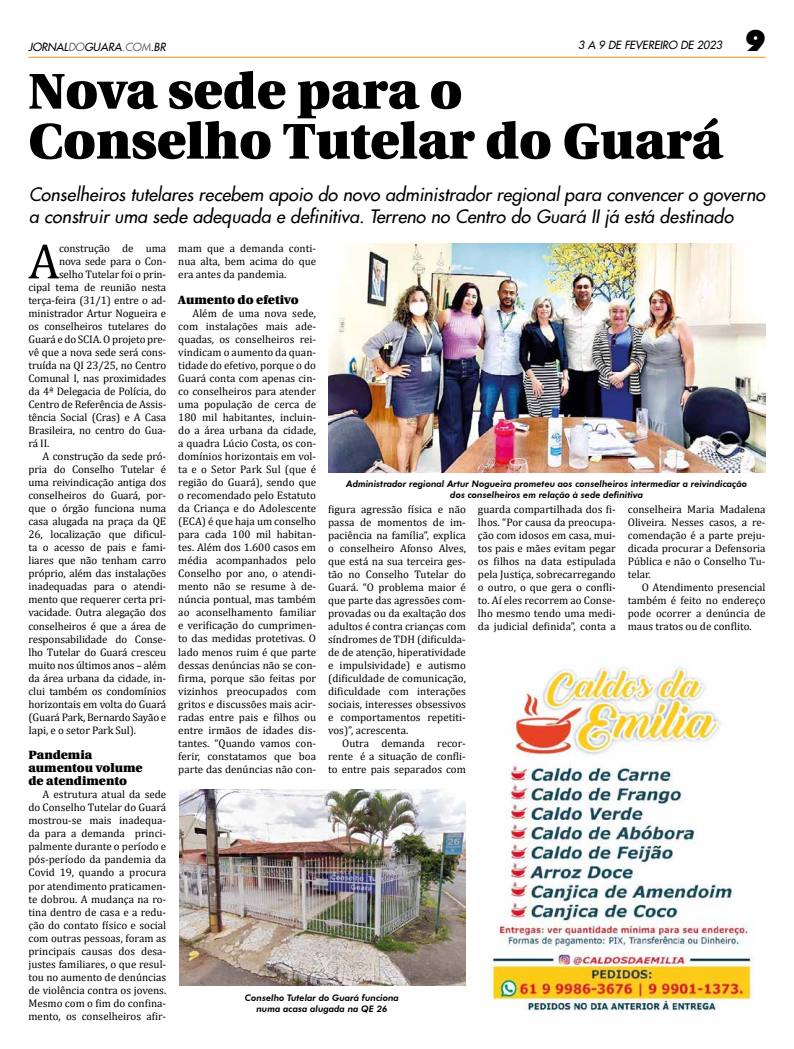
<style>
.page{position:relative;width:794px;height:1049px;background:#fff}
.page>*{position:absolute;margin:0;border:0;box-sizing:border-box;transform-origin:0 0}
.t1{font:900 50px/50px "Utopia";color:#000}
.t2{font:50px "Cambria";color:#000}
.t3{font:900 29.6px "Futura BT";color:#000}
.t4{font:italic 18px/22px "Futura 2";color:#000}
.t5{font:900 12px/13px "Utopia";color:#000}
.t6{font:11px/13px "Cambria";letter-spacing:-.01em;color:#000;text-align:justify}
.t7{font:italic 11px "Futura 2";color:#000}
.t8{font:italic 800 9px/11px "Futura BT";color:#000;text-align:center}
.s1{color:#706f6f}
</style>
<div class="page">
<hr style="left:28px;top:57px;width:737px;height:1px;background:#f39200">
<img style="left:179px;top:789px;width:287px;height:196px">
<img style="left:329px;top:244px;width:436px;height:228px">
<img style="left:489px;top:665px;width:265px;height:346px">
<p class="t7" style="left:28px;top:39px;width:139px">JORNAL<span class="s1">DO</span>GUARA<span class="s1">.COM</span>.BR</p>
<p class="t7" style="left:578px;top:37px;width:145px">3 A 9 DE FEVEREIRO DE 2023</p>
<h2 class="t3" style="left:745px;top:22px;width:22px">9</h2>
<h1 class="t1" style="left:28px;top:67px;width:696px">Nova sede para o<br>Conselho Tutelar do Guará</h1>
<h3 class="t4" style="left:29px;top:183px;width:738px">Conselheiros tutelares recebem apoio do novo administrador regional para convencer o governo a construir uma sede adequada e definitiva. Terreno no Centro do Guará II já está destinado</h3>
<h1 class="t2" style="left:28px;top:232px;width:33px">A</h1>
<p class="t6" style="left:59px;top:242px;width:109px">construção de uma</p>
<p class="t6" style="left:178px;top:242px;width:139px">mam que a demanda conti&shy;nua alta, bem acima do que era antes da pandemia.</p>
<p class="t5" style="left:178px;top:294px;width:122px">Aumento do efetivo</p>
<p class="t6" style="left:178px;top:307px;width:139px;text-indent:14px">Além de uma nova sede, com instalações mais ade&shy;quadas, os conselheiros rei&shy;vindicam o aumento da quan&shy;tidade do efetivo, porque o do Guará conta com apenas cin&shy;co conselheiros para atender uma população de cerca de 180 mil habitantes, incluin&shy;do a área urbana da cidade, a quadra Lúcio Costa, os con&shy;domínios horizontais em vol&shy;ta e o Setor Park Sul (que é região do Guará), sendo que o recomendado pelo Estatuto da Criança e do Adolescente (ECA) é que haja um conselho para cada 100 mil habitan&shy;tes. Além dos 1.600 casos em média acompanhados pelo Conselho por ano, o atendi&shy;mento não se resume à de&shy;núncia pontual, mas também ao aconselhamento familiar e verificação do cumprimen&shy;to das medidas protetivas. O lado menos ruim é que parte dessas denúncias não se con&shy;firma, porque são feitas por vizinhos preocupados com gritos e discussões mais acir&shy;radas entre pais e filhos ou entre irmãos de idades dis&shy;tantes. “Quando vamos con&shy;ferir, constatamos que boa parte das denúncias não con-</p>
<p class="t6" style="left:59px;top:255px;width:109px">nova sede para o Con-</p>
<p class="t6" style="left:59px;top:268px;width:109px">selho Tutelar foi o prin-</p>
<p class="t6" style="left:28px;top:281px;width:139px">cipal tema de reunião nesta</p>
<p class="t6" style="left:28px;top:294px;width:139px">terça-feira (31/1) entre o ad-</p>
<p class="t6" style="left:28px;top:307px;width:139px">ministrador Artur Nogueira e</p>
<p class="t6" style="left:28px;top:320px;width:139px">os conselheiros tutelares do</p>
<p class="t6" style="left:28px;top:333px;width:139px">Guará e do SCIA. O projeto pre-</p>
<p class="t6" style="left:28px;top:346px;width:139px">vê que a nova sede será cons-</p>
<p class="t6" style="left:28px;top:359px;width:139px">truída na QI 23/25, no Centro</p>
<p class="t6" style="left:28px;top:372px;width:139px">Comunal I, nas proximidades</p>
<p class="t6" style="left:28px;top:385px;width:139px">da 4ª Delegacia de Polícia, do</p>
<p class="t6" style="left:28px;top:398px;width:139px">Centro de Referência de Assis-</p>
<p class="t6" style="left:28px;top:411px;width:139px">tência Social (Cras) e A Casa</p>
<p class="t6" style="left:28px;top:424px;width:139px">Brasileira, no centro do Gua-</p>
<p class="t6" style="left:28px;top:437px;width:22px">rá II.</p>
<p class="t6" style="left:43px;top:450px;width:125px">A construção da sede pró-</p>
<p class="t6" style="left:28px;top:463px;width:139px">pria do Conselho Tutelar é</p>
<p class="t6" style="left:28px;top:476px;width:139px">uma reivindicação antiga dos</p>
<p class="t6" style="left:28px;top:489px;width:139px">conselheiros do Guará, por-</p>
<p class="t6" style="left:28px;top:502px;width:139px">que o órgão funciona numa</p>
<p class="t6" style="left:28px;top:515px;width:139px">casa alugada na praça da QE</p>
<p class="t6" style="left:28px;top:528px;width:139px">26, localização que dificul-</p>
<p class="t6" style="left:28px;top:541px;width:139px">ta o acesso de pais e fami-</p>
<p class="t6" style="left:28px;top:554px;width:139px">liares que não tenham carro</p>
<p class="t6" style="left:28px;top:567px;width:139px">próprio, além das instalações</p>
<p class="t6" style="left:28px;top:580px;width:139px">inadequadas para o atendi-</p>
<p class="t6" style="left:28px;top:593px;width:139px">mento que requerer certa pri-</p>
<p class="t6" style="left:28px;top:606px;width:139px">vacidade. Outra alegação dos</p>
<p class="t6" style="left:28px;top:619px;width:139px">conselheiros é que a área de</p>
<p class="t6" style="left:28px;top:632px;width:139px">responsabilidade do Conse-</p>
<p class="t6" style="left:28px;top:645px;width:139px">lho Tutelar do Guará cresceu</p>
<p class="t6" style="left:28px;top:658px;width:139px">muito nos últimos anos – além</p>
<p class="t6" style="left:28px;top:671px;width:139px">da área urbana da cidade, in-</p>
<p class="t6" style="left:28px;top:684px;width:139px">clui também os condomínios</p>
<p class="t6" style="left:28px;top:697px;width:139px">horizontais em volta do Guará</p>
<p class="t6" style="left:28px;top:710px;width:139px">(Guará Park, Bernardo Sayão e</p>
<p class="t6" style="left:28px;top:723px;width:109px">Iapi, e o setor Park Sul).</p>
<p class="t5" style="left:28px;top:749px;width:116px">Pandemia aumentou volume de atendimento</p>
<p class="t6" style="left:28px;top:788px;width:139px;text-indent:14px">A estrutura atual da sede do Conselho Tutelar do Guará mostrou-se mais inadequa&shy;da para a demanda princi&shy;palmente durante o período e pós-período da pandemia da Covid 19, quando a procura por atendimento praticamen&shy;te dobrou. A mudança na ro&shy;tina dentro de casa e a redu&shy;ção do contato físico e social com outras pessoas, foram as principais causas dos desa&shy;justes familiares, o que resul&shy;tou no aumento de denúncias de violência contra os jovens.<br>Mesmo com o fim do confina&shy;mento, os conselheiros afir-</p>
<p class="t8" style="left:346px;top:479px;width:402px">Administrador regional Artur Nogueira prometeu aos conselheiros intermediar a reivindicação dos conselheiros em relação à sede definitiva</p>
<p class="t6" style="left:328px;top:503px;width:139px">figura agressão física e não passa de momentos de im&shy;paciência na família”, explica o conselheiro Afonso Alves, que está na sua terceira ges&shy;tão no Conselho Tutelar do Guará. “O problema maior é que parte das agressões com&shy;provadas ou da exaltação dos adultos é contra crianças com síndromes de TDH (dificulda&shy;de de atenção, hiperatividade e impulsividade) e autismo (dificuldade de comunicação, dificuldade com interações sociais, interesses obsessivos e comportamentos repetiti&shy;vos)”, acrescenta.</p>
<p class="t6" style="left:328px;top:737px;width:139px;text-indent:14px">Outra demanda recor&shy;rente é a situação de confli&shy;to entre pais separados com</p>
<p class="t6" style="left:478px;top:503px;width:139px">guarda compartilhada dos fi&shy;lhos. “Por causa da preocupa&shy;ção com idosos em casa, mui&shy;tos pais e mães evitam pegar os filhos na data estipulada pela Justiça, sobrecarregando o outro, o que gera o confli&shy;to. Aí eles recorrem ao Conse&shy;lho mesmo tendo uma medi&shy;da judicial definida”, conta a</p>
<p class="t6" style="left:628px;top:503px;width:139px">conselheira Maria Madalena Oliveira. Nesses casos, a re&shy;comendação é a parte preju&shy;dicada procurar a Defensoria Pública e não o Conselho Tu&shy;telar.</p>
<p class="t6" style="left:628px;top:581px;width:139px;text-indent:14px">O Atendimento presencial também é feito no endereço pode ocorrer a denúncia de maus tratos ou de conflito.</p>
<p class="t8" style="left:245px;top:992px;width:155px">Conselho Tutelar do Guará funciona numa acasa alugada na QE 26</p>
</div>
